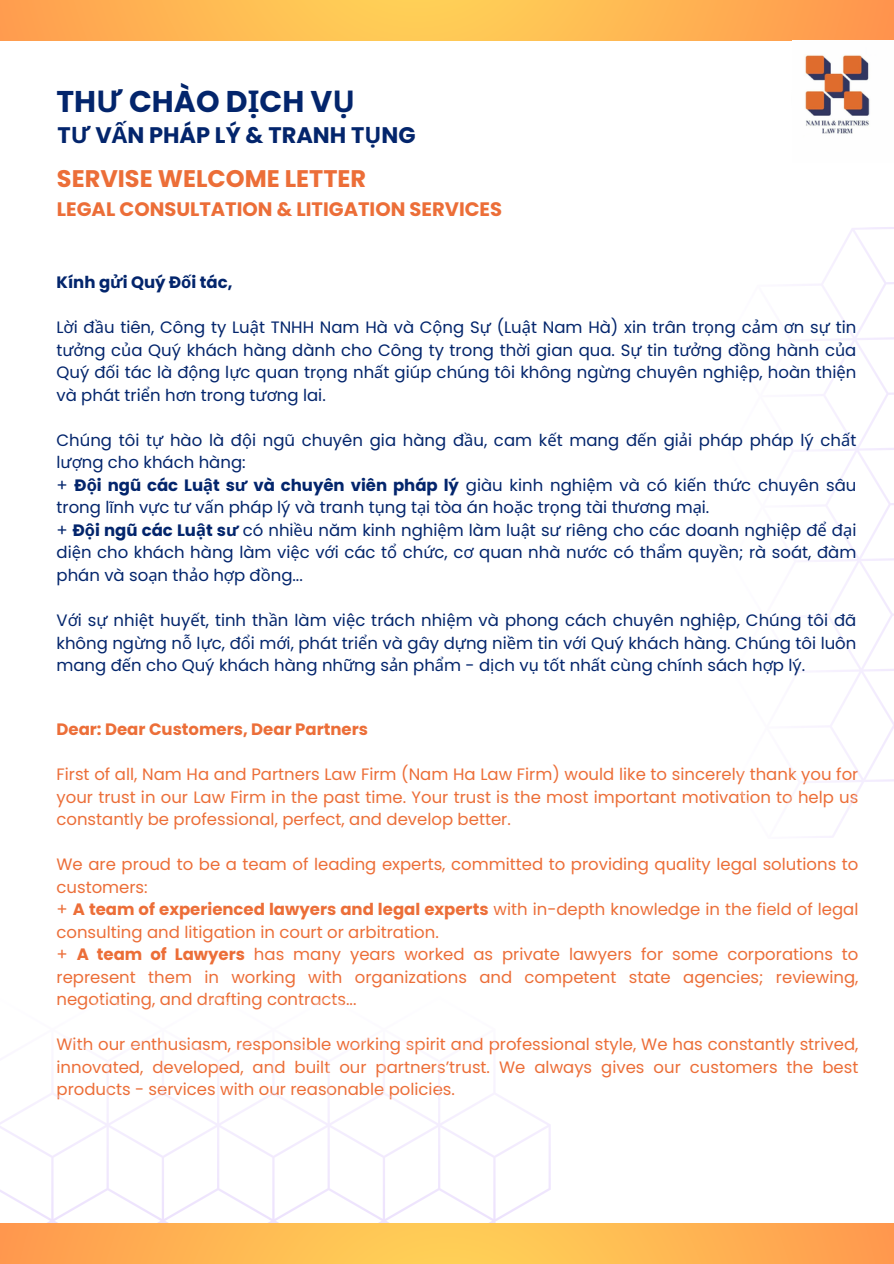
<style>
.page{position:relative;width:894px;height:1264px;background:#fff}
.page>*{position:absolute;margin:0;border:0;box-sizing:border-box;transform-origin:0 0}
.t1{font:700 30px "Poppins";color:#03256c}
.t2{font:700 24px "Poppins";color:#ec6e38}
.t3{font:700 22.5px "Poppins";color:#03256c}
.t4{font:700 19.5px "Poppins";color:#ec6e38}
.t5{font:16.5px/22.5px "Poppins";color:#03256c;text-align:justify}
.t6{font:16.5px/22.5px "Poppins";color:#ec6e38;text-align:justify}
.t7{font:700 16.5px "Poppins";color:#ec6e38}
.t8{font:700 16.5px "Poppins";color:#03256c}
.s1{font-family:"Noto Sans"}
.s2{font-weight:700}
.s3{font-family:"Noto Sans";font-weight:700}
</style>
<div class="page">
<svg style="left:802px;top:227px;width:91px;height:611px"></svg>
<svg style="left:0;top:1073px;width:550px;height:150px"></svg>
<svg style="left:0;top:0;width:893px;height:41px;background:#ffb652"></svg>
<svg style="left:0;top:1223px;width:893px;height:40px;background:#ffb552"></svg>
<img style="left:767px;top:39px;width:126px;height:2px">
<img style="left:805px;top:55px;width:65px;height:79px">
<h3 class="t1" style="left:56px;top:81px;width:300px">TH<span class="s1">Ư</span> CHÀO D<span class="s1">Ị</span>CH V<span class="s1">Ụ</span></h3>
<h4 class="t3" style="left:57px;top:119px;width:359px">T<span class="s1">Ư</span> V<span class="s1">Ấ</span>N PHÁP LÝ &amp; TRANH T<span class="s1">Ụ</span>NG</h4>
<p class="t2" style="left:57px;top:161px;width:311px">SERVISE WELCOME LETTER</p>
<p class="t4" style="left:57px;top:195px;width:446px">LEGAL CONSULTATION &amp; LITIGATION SERVICES</p>
<h4 class="t8" style="left:56px;top:271px;width:177px">Kính g<span class="s1">ử</span>i Quý Đ<span class="s1">ố</span>i tác,</h4>
<p class="t5" style="left:56px;top:316px;width:801px">L<span class="s1">ờ</span>i đ<span class="s1">ầ</span>u tiên, Công ty Lu<span class="s1">ậ</span>t TNHH Nam Hà và C<span class="s1">ộ</span>ng S<span class="s1">ự</span> (Lu<span class="s1">ậ</span>t Nam Hà) xin trân tr<span class="s1">ọ</span>ng c<span class="s1">ả</span>m <span class="s1">ơ</span>n s<span class="s1">ự</span> tin t<span class="s1">ưở</span>ng c<span class="s1">ủ</span>a Quý khách hàng dành cho Công ty trong th<span class="s1">ờ</span>i gian qua. S<span class="s1">ự</span> tin t<span class="s1">ưở</span>ng đ<span class="s1">ồ</span>ng hành c<span class="s1">ủ</span>a Quý đ<span class="s1">ố</span>i tác là đ<span class="s1">ộ</span>ng l<span class="s1">ự</span>c quan tr<span class="s1">ọ</span>ng nh<span class="s1">ấ</span>t giúp chúng tôi không ng<span class="s1">ừ</span>ng chuyên nghi<span class="s1">ệ</span>p, hoàn thi<span class="s1">ệ</span>n và phát tri<span class="s1">ể</span>n h<span class="s1">ơ</span>n trong t<span class="s1">ươ</span>ng lai.</p>
<p class="t5" style="left:56px;top:429px;width:801px">Chúng tôi t<span class="s1">ự</span> hào là đ<span class="s1">ộ</span>i ngũ chuyên gia hàng đ<span class="s1">ầ</span>u, cam k<span class="s1">ế</span>t mang đ<span class="s1">ế</span>n gi<span class="s1">ả</span>i pháp pháp lý ch<span class="s1">ấ</span>t l<span class="s1">ượ</span>ng cho khách hàng:</p>
<p class="t5" style="left:56px;top:474px;width:801px">+ <span class="s2">Đ</span><span class="s3">ộ</span><span class="s2">i ngũ các Lu</span><span class="s3">ậ</span><span class="s2">t s</span><span class="s3">ư</span> <span class="s2">và chuyên viên pháp lý</span> giàu kinh nghi<span class="s1">ệ</span>m và có ki<span class="s1">ế</span>n th<span class="s1">ứ</span>c chuyên sâu trong lĩnh v<span class="s1">ự</span>c t<span class="s1">ư</span> v<span class="s1">ấ</span>n pháp lý và tranh t<span class="s1">ụ</span>ng t<span class="s1">ạ</span>i tòa án ho<span class="s1">ặ</span>c tr<span class="s1">ọ</span>ng tài th<span class="s1">ươ</span>ng m<span class="s1">ạ</span>i.</p>
<p class="t5" style="left:56px;top:519px;width:801px">+ <span class="s2">Đ</span><span class="s3">ộ</span><span class="s2">i ngũ các Lu</span><span class="s3">ậ</span><span class="s2">t s</span><span class="s3">ư</span> có nhi<span class="s1">ề</span>u năm kinh nghi<span class="s1">ệ</span>m làm lu<span class="s1">ậ</span>t s<span class="s1">ư</span> riêng cho các doanh nghi<span class="s1">ệ</span>p đ<span class="s1">ể</span> đ<span class="s1">ạ</span>i di<span class="s1">ệ</span>n cho khách hàng làm vi<span class="s1">ệ</span>c v<span class="s1">ớ</span>i các t<span class="s1">ổ</span> ch<span class="s1">ứ</span>c, c<span class="s1">ơ</span> quan nhà n<span class="s1">ướ</span>c có th<span class="s1">ẩ</span>m quy<span class="s1">ề</span>n; rà soát, đàm phán và so<span class="s1">ạ</span>n th<span class="s1">ả</span>o h<span class="s1">ợ</span>p đ<span class="s1">ồ</span>ng...</p>
<p class="t5" style="left:56px;top:609px;width:801px">V<span class="s1">ớ</span>i s<span class="s1">ự</span> nhi<span class="s1">ệ</span>t huy<span class="s1">ế</span>t, tinh th<span class="s1">ầ</span>n làm vi<span class="s1">ệ</span>c trách nhi<span class="s1">ệ</span>m và phong cách chuyên nghi<span class="s1">ệ</span>p, Chúng tôi đã không ng<span class="s1">ừ</span>ng n<span class="s1">ỗ</span> l<span class="s1">ự</span>c, đ<span class="s1">ổ</span>i m<span class="s1">ớ</span>i, phát tri<span class="s1">ể</span>n và gây d<span class="s1">ự</span>ng ni<span class="s1">ề</span>m tin v<span class="s1">ớ</span>i Quý khách hàng. Chúng tôi luôn mang đ<span class="s1">ế</span>n cho Quý khách hàng nh<span class="s1">ữ</span>ng s<span class="s1">ả</span>n ph<span class="s1">ẩ</span>m - d<span class="s1">ị</span>ch v<span class="s1">ụ</span> t<span class="s1">ố</span>t nh<span class="s1">ấ</span>t cùng chính sách h<span class="s1">ợ</span>p lý.</p>
<p class="t7" style="left:56px;top:718px;width:313px">Dear: Dear Customers, Dear Partners</p>
<p class="t6" style="left:56px;top:763px;width:803px">First of all, Nam Ha and Partners Law Firm (Nam Ha Law Firm) would like to sincerely thank you for your trust in our Law Firm in the past time. Your trust is the most important motivation to help us constantly be professional, perfect, and develop better.</p>
<p class="t6" style="left:56px;top:853px;width:803px">We are proud to be a team of leading experts, committed to providing quality legal solutions to customers:</p>
<h1 class="t6" style="left:56px;top:898px;width:803px">+ <span class="s2">A team of experienced lawyers and legal experts</span> with in-depth knowledge in the field of legal consulting and litigation in court or arbitration.</h1>
<h2 class="t6" style="left:56px;top:943px;width:803px">+ <span class="s2">A team of Lawyers</span> has many years worked as private lawyers for some corporations to represent them in working with organizations and competent state agencies; reviewing, negotiating, and drafting contracts...</h2>
<h2 class="t6" style="left:56px;top:1033px;width:803px">With our enthusiasm, responsible working spirit and professional style, We has constantly strived, innovated, developed, and built our partners’trust. We always gives our customers the best products - services with our reasonable policies.</h2>
</div>
